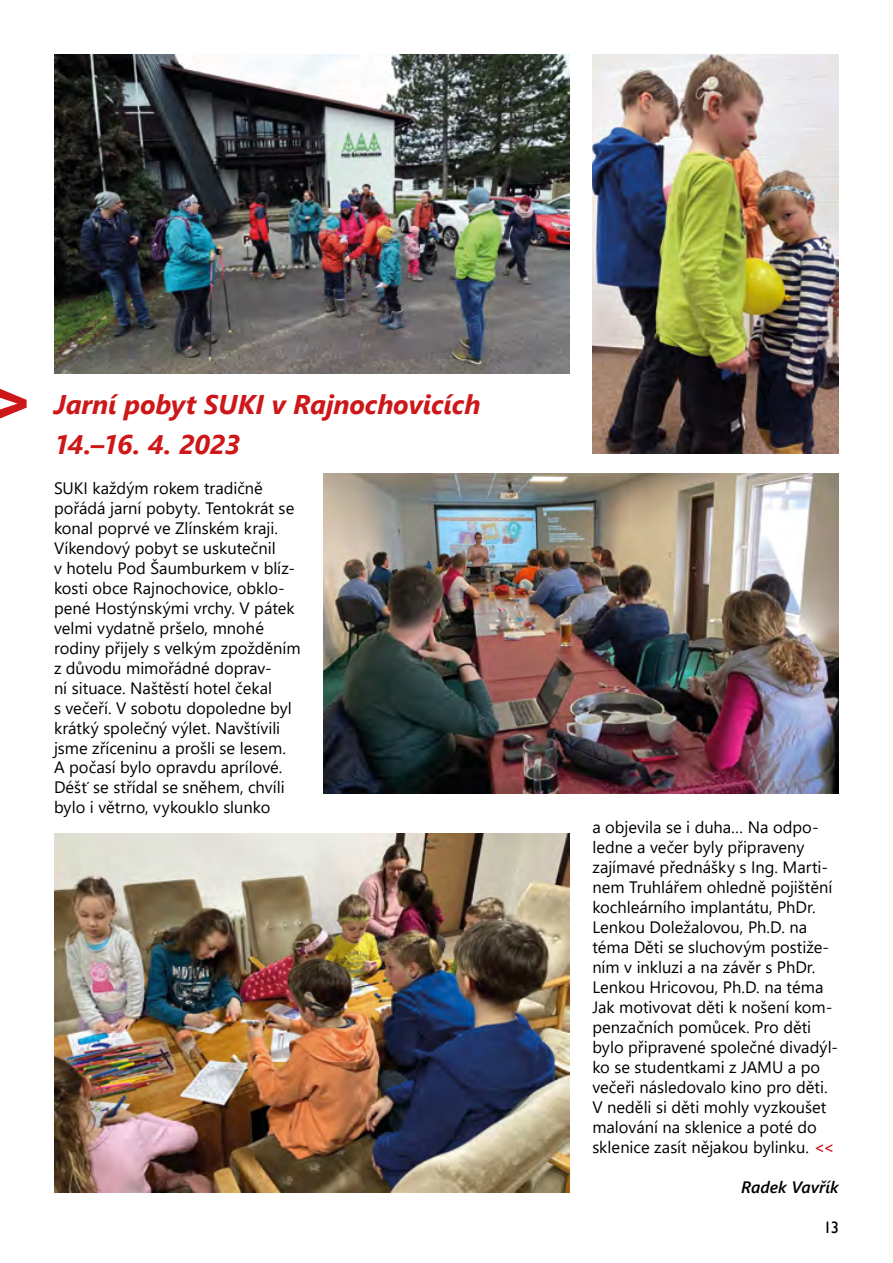
<style>
.page{position:relative;width:893px;height:1263px;background:#fff}
.page>*{position:absolute;margin:0;border:0;box-sizing:border-box;transform-origin:0 0}
.t1{font:italic 700 27px/39.9px "Segoe UI";letter-spacing:-.005em;color:#cd1719}
.t2{font:16.5px/20px "Segoe UI";color:#000}
.t3{font:italic 600 16.5px "Segoe UI";letter-spacing:-.005em;color:#000}
.t4{font:16.5px "Gill Sans";color:#000}
.s1{font-weight:600;color:#cd1719}
</style>
<div class="page">
<svg style="left:0;top:389px;width:27px;height:29px"></svg>
<img style="left:54px;top:54px;width:516px;height:320px">
<img style="left:323px;top:474px;width:516px;height:319px">
<img style="left:54px;top:833px;width:516px;height:360px">
<img style="left:592px;top:54px;width:246px;height:400px">
<h1 class="t1" style="left:54px;top:380px;width:428px">Jarní pobyt SUKI v Rajnochovicích<br>14.–16. 4. 2023</h1>
<p class="t2" style="left:54px;top:476px;width:248px">SUKI každým rokem tradičně pořádá jarní pobyty. Tentokrát se konal poprvé ve Zlínském kraji.<br>Víkendový pobyt se uskutečnil<br>v hotelu Pod Šaumburkem v blíz&shy;kosti obce Rajnochovice, obklo&shy;pené Hostýnskými vrchy. V pátek velmi vydatně pršelo, mnohé rodiny přijely s velkým zpožděním z důvodu mimořádné doprav-<br>ní situace. Naštěstí hotel čekal<br>s večeří. V sobotu dopoledne byl krátký společný výlet. Navštívili jsme zříceninu a prošli se lesem.<br>A počasí bylo opravdu aprílové.<br>Déšť se střídal se sněhem, chvíli bylo i větrno, vykouklo slunko</p>
<p class="t2" style="left:592px;top:816px;width:247px">a objevila se i duha… Na odpo&shy;ledne a večer byly připraveny zajímavé přednášky s Ing. Marti&shy;nem Truhlářem ohledně pojištění kochleárního implantátu, PhDr.<br>Lenkou Doležalovou, Ph.D. na téma Děti se sluchovým postiže&shy;ním v inkluzi a na závěr s PhDr.<br>Lenkou Hricovou, Ph.D. na téma<br>Jak motivovat děti k nošení kom&shy;penzačních pomůcek. Pro děti bylo připravené společné divadýl&shy;ko se studentkami z JAMU a po večeři následovalo kino pro děti.<br>V neděli si děti mohly vyzkoušet malování na sklenice a poté do sklenice zasít nějakou bylinku. <span class="s1">&lt;&lt;</span></p>
<p class="t3" style="left:741px;top:1172px;width:99px">Radek Vavřík</p>
<p class="t4" style="left:823px;top:1218px;width:17px">13</p>
</div>
